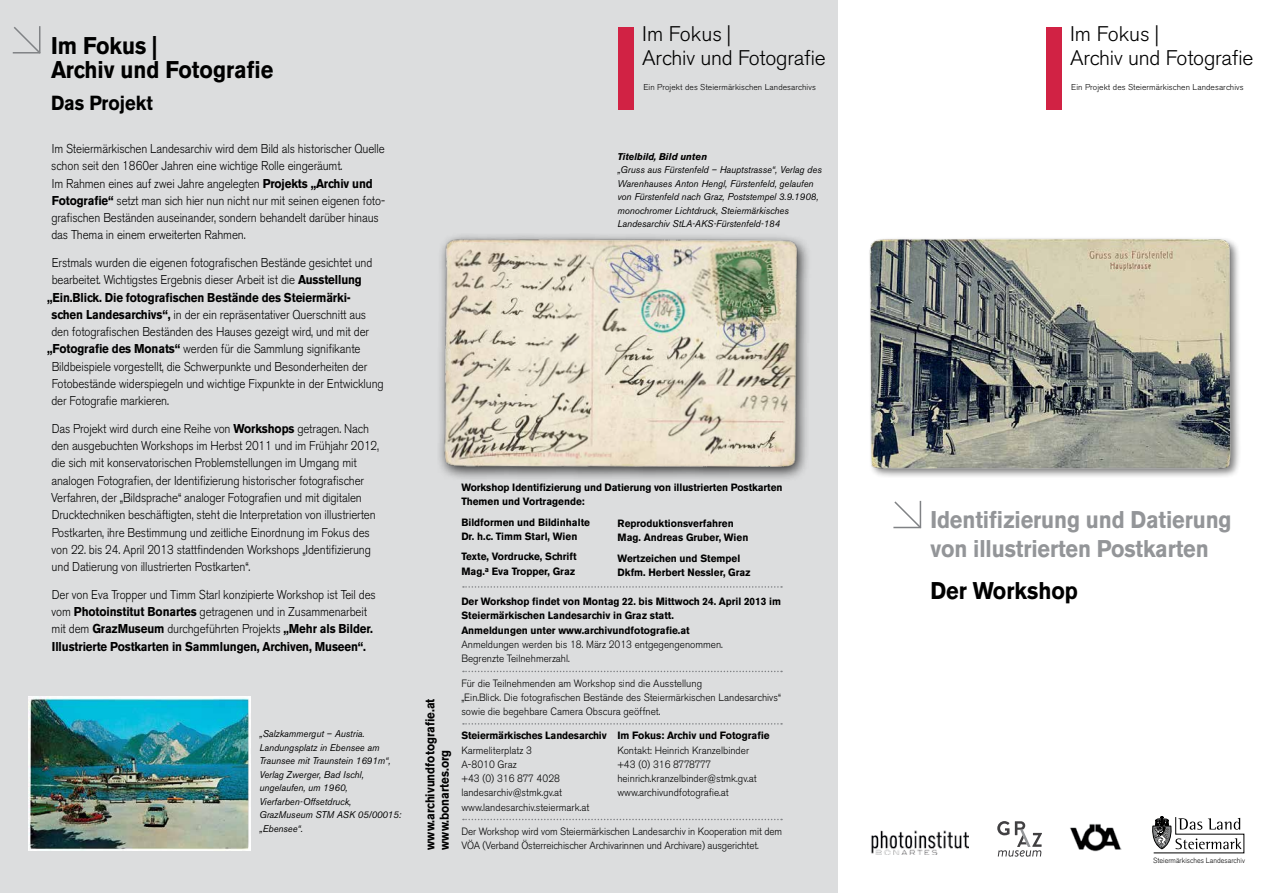
<style>
.page{position:relative;width:1263px;height:893px;background:#fff}
.page>*{position:absolute;margin:0;border:0;box-sizing:border-box;transform-origin:0 0}
.t1{font:700 24px/28.8px "Akzidenz Grotesk BE";letter-spacing:-.005em;color:#939598;scale:.9 1}
.t2{font:700 24px/24px "Akzidenz Grotesk BE";color:#000;scale:.9 1}
.t3{font:300 21px/23.9px "Akzidenz Grotesk BE";letter-spacing:-.01em;color:#000}
.t4{font:700 20.25px "Akzidenz Grotesk BE";color:#000;scale:.9 1}
.t5{font:300 12.75px/17.2px "Akzidenz Grotesk BE";letter-spacing:-.01em;color:#000;scale:.9 1}
.t6{font:700 12.75px/14.2px "Akzidenz Grotesk BE";letter-spacing:-.01em;color:#000;scale:.9 1}
.t7{font:700 10.5px/14.2px "Akzidenz Grotesk BE";color:#000;scale:.95 1}
.t8{font:300 10.5px/14.2px "Akzidenz Grotesk BE";color:#000;scale:.95 1}
.t9{font:300 10.5px/14.2px "Akzidenz Grotesk BE";color:#000;scale:.94 1}
.t10{font:italic 9.75px/13.5px "Akzidenz Grotesk BE";color:#000;scale:.95 1}
.t11{font:italic 700 9.75px "Akzidenz Grotesk BE";color:#000;scale:.95 1}
.t12{font:300 8.4px "Akzidenz Grotesk BE";letter-spacing:.01em;color:#000}
.t13{font:300 7.5px "Akzidenz Grotesk BE";color:#000;scale:.95 1}
.s1{font-weight:700}
</style>
<div class="page">
<div style="left:0;top:0;width:838px;height:893px;background:#dcddde"></div>
<svg style="left:1152px;top:816px;width:92px;height:37px"></svg>
<svg style="left:12px;top:26px;width:29px;height:28px"></svg>
<div style="left:1046px;top:27px;width:16px;height:82px;background:#d12244"></div>
<div style="left:618px;top:27px;width:16px;height:82px;background:#d12244"></div>
<div style="left:868px;top:236px;width:373px;height:243px;background:#000;opacity:.5"></div>
<img style="left:869px;top:237px;width:363px;height:235px">
<div style="left:436px;top:232px;width:375px;height:250px;background:#000;opacity:.75"></div>
<img style="left:438px;top:233px;width:365px;height:241px">
<svg style="left:463px;top:723px;width:319px;height:2px"></svg>
<svg style="left:463px;top:819px;width:319px;height:1px"></svg>
<svg style="left:463px;top:671px;width:319px;height:1px"></svg>
<svg style="left:463px;top:586px;width:319px;height:2px"></svg>
<svg style="left:893px;top:500px;width:29px;height:29px"></svg>
<img style="left:29px;top:697px;width:221px;height:153px">
<img style="left:871px;top:830px;width:98px;height:25px">
<svg style="left:997px;top:821px;width:45px;height:36px"></svg>
<img style="left:1070px;top:824px;width:51px;height:28px">
<h1 class="t2" style="left:51px;top:33px;width:249px">Im Fokus |<br>Archiv und Fotografie</h1>
<h3 class="t4" style="left:51px;top:91px;width:115px">Das Projekt</h3>
<p class="t5" style="left:51px;top:140px;width:372px">Im Steiermärkischen Landesarchiv wird dem Bild als historischer Quelle schon seit den 1860er Jahren eine wichtige Rolle eingeräumt.<br>Im Rahmen eines auf zwei Jahre angelegten <span class="s1">Projekts „Archiv und Fotografie“</span> setzt man sich hier nun nicht nur mit seinen eigenen foto&shy;grafischen Beständen auseinander, sondern behandelt darüber hinaus das Thema in einem erweiterten Rahmen.</p>
<p class="t5" style="left:52px;top:254px;width:358px">Erstmals wurden die eigenen fotografischen Bestände gesichtet und</p>
<p class="t5" style="left:52px;top:272px;width:346px">bearbeitet. Wichtigstes Ergebnis dieser Arbeit ist die <span class="s1">Ausstellung</span></p>
<p class="t6" style="left:47px;top:290px;width:339px">„Ein.Blick. Die fotografischen Bestände des Steiermärki-</p>
<p class="t5" style="left:52px;top:306px;width:351px"><span class="s1">schen Landesarchivs“,</span> in der ein repräsentativer Querschnitt aus</p>
<p class="t5" style="left:51px;top:323px;width:355px">den fotografischen Beständen des Hauses gezeigt wird, und mit der</p>
<p class="t5" style="left:47px;top:341px;width:350px"><span class="s1">„Fotografie des Monats“</span> werden für die Sammlung signifikante</p>
<p class="t5" style="left:52px;top:358px;width:352px">Bildbeispiele vorgestellt, die Schwerpunkte und Besonderheiten der</p>
<p class="t5" style="left:52px;top:375px;width:371px">Fotobestände widerspiegeln und wichtige Fixpunkte in der Entwicklung</p>
<p class="t5" style="left:51px;top:392px;width:132px">der Fotografie markieren.</p>
<p class="t5" style="left:51px;top:420px;width:366px">Das Projekt wird durch eine Reihe von <span class="s1">Workshops</span> getragen. Nach den ausgebuchten Workshops im Herbst 2011 und im Frühjahr 2012, die sich mit konservatorischen Problemstellungen im Umgang mit analogen Fotografien, der Identifizierung historischer fotografischer Verfahren, der „Bildsprache“ analoger Fotografien und mit digitalen Drucktechniken beschäftigten, steht die Interpretation von illustrierten Postkarten, ihre Bestimmung und zeitliche Einordnung im Fokus des von 22. bis 24. April 2013 stattfindenden Workshops „Identifizierung und Datierung von illustrierten Postkarten“.</p>
<p class="t5" style="left:52px;top:586px;width:362px">Der von Eva Tropper und Timm Starl konzipierte Workshop ist Teil des vom <span class="s1">Photoinstitut Bonartes</span> getragenen und in Zusammenarbeit mit dem <span class="s1">GrazMuseum</span> durchgeführten Projekts <span class="s1">„Mehr als Bilder.<br>Illustrierte Postkarten in Sammlungen, Archiven, Museen“.</span></p>
<p class="t10" style="left:259px;top:727px;width:151px">„Salzkammergut – Austria.<br>Landungsplatz in Ebensee am<br>Traunsee mit Traunstein 1691m“,<br>Verlag Zwerger, Bad Ischl, ungelaufen, um 1960,<br>Vierfarben-Offsetdruck,<br>GrazMuseum STM ASK 05/00015: „Ebensee“.</p>
<h2 class="t3" style="left:642px;top:22px;width:185px">Im Fokus |<br>Archiv und Fotografie</h2>
<p class="t12" style="left:643px;top:82px;width:174px">Ein Projekt des Steiermärkischen Landesarchivs</p>
<p class="t11" style="left:617px;top:150px;width:96px">Titelbild, Bild unten</p>
<p class="t10" style="left:617px;top:163px;width:217px">„Gruss aus Fürstenfeld – Hauptstrasse“, Verlag des Warenhauses Anton Hengl, Fürstenfeld, gelaufen von Fürstenfeld nach Graz, Poststempel 3.9.1908, monochromer Lichtdruck, Steiermärkisches Landesarchiv StLA-AKS-Fürstenfeld-184</p>
<p class="t6" style="left:423px;top:850px;width:169px;rotate:-90deg">www.archivundfotografie.at www.bonartes.org</p>
<p class="t7" style="left:461px;top:480px;width:340px">Workshop Identifizierung und Datierung von illustrierten Postkarten<br>Themen und Vortragende:</p>
<p class="t7" style="left:461px;top:515px;width:137px">Bildformen und Bildinhalte<br>Dr. h.c. Timm Starl, Wien</p>
<p class="t7" style="left:461px;top:550px;width:123px">Texte, Vordrucke, Schrift<br>Mag.<sup>a</sup> Eva Tropper, Graz</p>
<p class="t7" style="left:618px;top:516px;width:139px">Reproduktionsverfahren<br>Mag. Andreas Gruber, Wien</p>
<p class="t7" style="left:618px;top:551px;width:141px">Wertzeichen und Stempel<br>Dkfm. Herbert Nessler, Graz</p>
<p class="t7" style="left:461px;top:594px;width:338px">Der Workshop findet von Montag 22. bis Mittwoch 24. April 2013 im<br>Steiermärkischen Landesarchiv in Graz statt.<br>Anmeldungen unter www.archivundfotografie.at</p>
<p class="t8" style="left:461px;top:637px;width:277px">Anmeldungen werden bis 18. März 2013 entgegengenommen.<br>Begrenzte Teilnehmerzahl.</p>
<p class="t8" style="left:461px;top:676px;width:338px">Für die Teilnehmenden am Workshop sind die Ausstellung<br>„Ein.Blick. Die fotografischen Bestände des Steiermärkischen Landesarchivs“ sowie die begehbare Camera Obscura geöffnet.</p>
<p class="t7" style="left:461px;top:729px;width:155px">Steiermärkisches Landesarchiv</p>
<p class="t8" style="left:461px;top:743px;width:136px">Karmeliterplatz 3<br>A-8010 Graz<br>+43 (0) 316 877 4028 landesarchiv@stmk.gv.at www.landesarchiv.steiermark.at</p>
<p class="t7" style="left:617px;top:729px;width:162px">Im Fokus: Archiv und Fotografie</p>
<p class="t8" style="left:617px;top:743px;width:148px">Kontakt: Heinrich Kranzelbinder +43 (0) 316 8778777 heinrich.kranzelbinder@stmk.gv.at www.archivundfotografie.at</p>
<p class="t9" style="left:461px;top:824px;width:343px">Der Workshop wird vom Steiermärkischen Landesarchiv in Kooperation mit dem<br>VÖA (Verband Österreichischer Archivarinnen und Archivare) ausgerichtet.</p>
<h2 class="t3" style="left:1070px;top:22px;width:185px">Im Fokus |<br>Archiv und Fotografie</h2>
<p class="t12" style="left:1071px;top:82px;width:174px">Ein Projekt des Steiermärkischen Landesarchivs</p>
<h1 class="t1" style="left:930px;top:506px;width:336px">Identifizierung und Datierung von illustrierten Postkarten</h1>
<h1 class="t2" style="left:930px;top:579px;width:165px">Der Workshop</h1>
<p class="t13" style="left:1153px;top:856px;width:98px">Steiermärkisches Landesarchiv</p>
</div>
